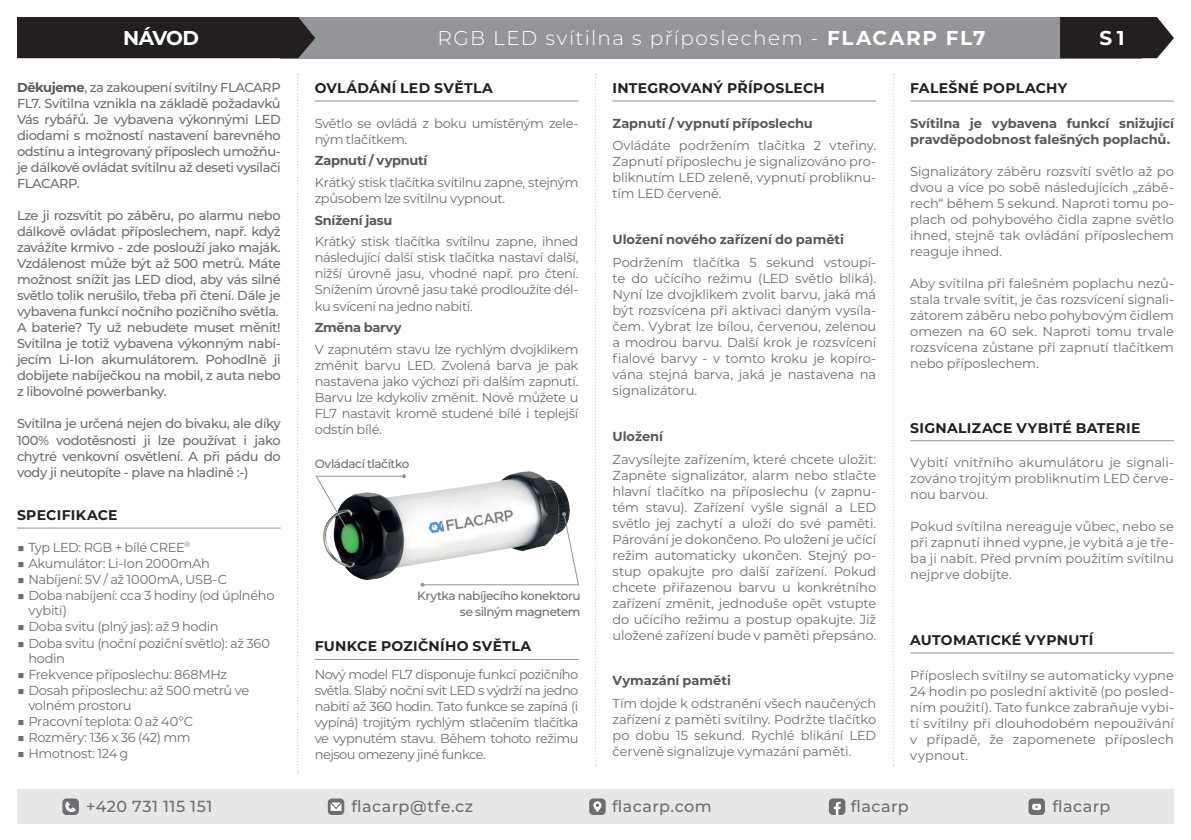
<style>
.page{position:relative;width:1191px;height:840px;background:#fff}
.page>*{position:absolute;margin:0;border:0;box-sizing:border-box;transform-origin:0 0}
.t1{font:300 20px "Montserrat";letter-spacing:.07em;color:#fff}
.t2{font:700 20px "Montserrat";letter-spacing:-.03em;color:#fff}
.t3{font:500 16px "Montserrat";letter-spacing:.03em;color:#6c6d70}
.t4{font:700 14px "Montserrat";letter-spacing:.02em;color:#231f20}
.t5{font:13px/16px "Montserrat";letter-spacing:-.015em;color:#6c6d70;text-align:justify}
.t6{font:500 13px/16px "Montserrat";letter-spacing:-.03em;color:#6c6d70;text-align:justify}
.t7{font:700 13px/16px "Montserrat";letter-spacing:-.005em;color:#57585a}
.t8{font:700 13px "Montserrat";letter-spacing:-.025em;color:#57585a}
.t9{font:500 12px/16px "Montserrat";letter-spacing:-.035em;color:#6c6d70;text-align:right}
.s1{font-weight:700}
.s2{font-weight:700;color:#57585a}
</style>
<div class="page">
<img style="left:323px;top:471px;width:247px;height:116px">
<div style="left:17px;top:788px;width:1157px;height:34px;background:#e6e7e9"></div>
<svg style="left:297px;top:74px;width:2px;height:698px"></svg>
<svg style="left:595px;top:74px;width:1px;height:691px"></svg>
<svg style="left:892px;top:74px;width:2px;height:691px"></svg>
<div style="left:281px;top:17px;width:861px;height:41px;background:#939598"></div>
<div style="left:17px;top:17px;width:298px;height:41px;background:#231f20"></div>
<svg style="left:1060px;top:17px;width:114px;height:41px;background:#332f30"></svg>
<hr style="left:315px;top:100px;width:263px;height:1px;background:#939598">
<hr style="left:315px;top:658px;width:263px;height:1px;background:#939598">
<hr style="left:612px;top:100px;width:264px;height:1px;background:#939598">
<hr style="left:910px;top:100px;width:264px;height:1px;background:#939598">
<hr style="left:910px;top:440px;width:264px;height:1px;background:#939598">
<hr style="left:910px;top:652px;width:264px;height:1px;background:#939598">
<hr style="left:17px;top:527px;width:264px;height:1px;background:#939598">
<svg style="left:315px;top:474px;width:91px;height:59px"></svg>
<svg style="left:420px;top:512px;width:159px;height:74px"></svg>
<div style="left:1028px;top:798px;width:17px;height:16px;background:#6c6d70;border-radius:4px"></div>
<svg style="left:1032px;top:803px;width:9px;height:6px"></svg>
<svg style="left:829px;top:798px;width:16px;height:16px"></svg>
<div style="left:589px;top:798px;width:16px;height:16px;background:#6c6d70;border-radius:4px"></div>
<svg style="left:593px;top:801px;width:8px;height:10px"></svg>
<svg style="left:328px;top:798px;width:16px;height:16px"></svg>
<svg style="left:331px;top:802px;width:10px;height:8px"></svg>
<div style="left:62px;top:798px;width:17px;height:16px;background:#6c6d70;border-radius:4px"></div>
<svg style="left:65px;top:801px;width:11px;height:11px"></svg>
<h1 class="t2" style="left:123px;top:24px;width:77px">NÁVOD</h1>
<h1 class="t1" style="left:437px;top:25px;width:549px">RGB LED svítilna s příposlechem - <span class="s1">FLACARP FL7</span></h1>
<h1 class="t2" style="left:1099px;top:24px;width:26px">S1</h1>
<p class="t4" style="left:315px;top:78px;width:180px">OVLÁDÁNÍ LED SVĚTLA</p>
<p class="t4" style="left:612px;top:78px;width:214px">INTEGROVANÝ PŘÍPOSLECH</p>
<p class="t4" style="left:910px;top:78px;width:159px">FALEŠNÉ POPLACHY</p>
<p class="t6" style="left:17px;top:79px;width:265px"><span class="s2">Děkujeme</span>, za zakoupení svítilny FLACARP FL7. Svítilna vznikla na základě požadavků Vás rybářů. Je vybavena výkonnými LED diodami s možností nastavení barevného odstínu a integrovaný příposlech umožňu&shy;je dálkově ovládat svítilnu až deseti vysílači FLACARP.</p>
<p class="t6" style="left:17px;top:207px;width:265px;text-align:left">Lze ji rozsvítit po záběru, po alarmu nebo dálkově ovládat příposlechem, např. když zavážíte krmivo - zde poslouží jako maják.<br>Vzdálenost může být až 500 metrů. Máte možnost snížit jas LED diod, aby vás silné světlo tolik nerušilo, třeba při čtení. Dále je vybavena funkcí nočního pozičního světla.<br>A baterie? Ty už nebudete muset měnit!<br>Svítilna je totiž vybavena výkonným nabí&shy;jecím Li-Ion akumulátorem. Pohodlně ji dobijete nabíječkou na mobil, z auta nebo z libovolné powerbanky.</p>
<p class="t6" style="left:17px;top:415px;width:265px">Svítilna je určená nejen do bivaku, ale díky 100% vodotěsnosti ji lze používat i jako chytré venkovní osvětlení. A při pádu do vody ji neutopíte - plave na hladině :-)</p>
<p class="t7" style="left:612px;top:114px;width:202px">Zapnutí / vypnutí příposlechu</p>
<p class="t5" style="left:612px;top:137px;width:265px">Ovládáte podržením tlačítka 2 vteřiny.<br>Zapnutí příposlechu je signalizováno pro&shy;bliknutím LED zeleně, vypnutí probliknu&shy;tím LED červeně.</p>
<p class="t7" style="left:612px;top:231px;width:233px">Uložení nového zařízení do paměti</p>
<p class="t5" style="left:612px;top:254px;width:265px">Podržením tlačítka 5 sekund vstoupí&shy;te do učícího režimu (LED světlo bliká).<br>Nyní lze dvojklikem zvolit barvu, jaká má být rozsvícena při aktivaci daným vysíla&shy;čem. Vybrat lze bílou, červenou, zelenou a modrou barvu. Další krok je rozsvícení fialové barvy - v tomto kroku je kopíro&shy;vána stejná barva, jaká je nastavena na signalizátoru.</p>
<p class="t7" style="left:612px;top:427px;width:52px">Uložení</p>
<p class="t5" style="left:612px;top:450px;width:265px">Zavysílejte zařízením, které chcete uložit:<br>Zapněte signalizátor, alarm nebo stlačte hlavní tlačítko na příposlechu (v zapnu&shy;tém stavu). Zařízení vyšle signál a LED světlo jej zachytí a uloží do své paměti.<br>Párování je dokončeno. Po uložení je učící režim automaticky ukončen. Stejný po&shy;stup opakujte pro další zařízení. Pokud chcete přiřazenou barvu u konkrétního zařízení změnit, jednoduše opět vstupte do učícího režimu a postup opakujte. Již uložené zařízení bude v paměti přepsáno.</p>
<p class="t7" style="left:612px;top:671px;width:120px">Vymazání paměti</p>
<p class="t5" style="left:612px;top:694px;width:265px">Tím dojde k odstranění všech naučených zařízení z paměti svítilny. Podržte tlačítko po dobu 15 sekund. Rychlé blikání LED červeně signalizuje vymazání paměti.</p>
<p class="t7" style="left:910px;top:114px;width:265px">Svítilna je vybavena funkcí snižující pravděpodobnost falešných poplachů.</p>
<p class="t5" style="left:910px;top:162px;width:265px">Signalizátory záběru rozsvítí světlo až po dvou a více po sobě následujících „zábě&shy;rech“ během 5 sekund. Naproti tomu po&shy;plach od pohybového čidla zapne světlo ihned, stejně tak ovládání příposlechem reaguje ihned.</p>
<p class="t5" style="left:910px;top:274px;width:265px">Aby svítilna při falešném poplachu nezů&shy;stala trvale svítit, je čas rozsvícení signali&shy;zátorem záběru nebo pohybovým čidlem omezen na 60 sek. Naproti tomu trvale rozsvícena zůstane při zapnutí tlačítkem nebo příposlechem.</p>
<p class="t5" style="left:315px;top:114px;width:265px">Světlo se ovládá z boku umístěným zele&shy;ným tlačítkem.</p>
<p class="t7" style="left:315px;top:152px;width:114px">Zapnutí / vypnutí</p>
<p class="t5" style="left:315px;top:174px;width:265px">Krátký stisk tlačítka svítilnu zapne, stejným způsobem lze svítilnu vypnout.</p>
<p class="t8" style="left:315px;top:210px;width:79px">Snížení jasu</p>
<p class="t5" style="left:315px;top:233px;width:265px">Krátký stisk tlačítka svítilnu zapne, ihned následující další stisk tlačítka nastaví další, nižší úrovně jasu, vhodné např. pro čtení.<br>Snížením úrovně jasu také prodloužíte dél&shy;ku svícení na jedno nabití.</p>
<p class="t7" style="left:315px;top:319px;width:88px">Změna barvy</p>
<p class="t5" style="left:315px;top:340px;width:265px">V zapnutém stavu lze rychlým dvojklikem změnit barvu LED. Zvolená barva je pak nastavena jako výchozí při dalším zapnutí.<br>Barvu lze kdykoliv změnit. Nově můžete u FL7 nastavit kromě studené bílé i teplejší odstín bílé.</p>
<p class="t4" style="left:910px;top:417px;width:232px">SIGNALIZACE VYBITÉ BATERIE</p>
<p class="t5" style="left:910px;top:454px;width:265px">Vybití vnitřního akumulátoru je signali&shy;zováno trojitým probliknutím LED červe&shy;nou barvou.</p>
<p class="t5" style="left:910px;top:518px;width:265px">Pokud svítilna nereaguje vůbec, nebo se při zapnutí ihned vypne, je vybitá a je tře&shy;ba ji nabít. Před prvním použitím svítilnu nejprve dobijte.</p>
<p class="t9" style="left:315px;top:455px;width:96px">Ovládací tlačítko</p>
<p class="t4" style="left:17px;top:504px;width:102px">SPECIFIKACE</p>
<p class="t5" style="left:17px;top:538px;width:175px">■ Typ LED: RGB + bílé CREE<sup>®</sup></p>
<p class="t5" style="left:17px;top:554px;width:194px">■ Akumulátor: Li-Ion 2000mAh</p>
<p class="t5" style="left:17px;top:570px;width:211px">■ Nabíjení: 5V / až 1000mA, USB-C</p>
<p class="t5" style="left:28px;top:587px;width:248px;line-height:15px;text-indent:-11px">■ Doba nabíjení: cca 3 hodiny (od úplného vybití)</p>
<p class="t5" style="left:17px;top:618px;width:203px">■ Doba svitu (plný jas): až 9 hodin</p>
<p class="t5" style="left:28px;top:634px;width:243px;line-height:15px;text-indent:-11px">■ Doba svitu (noční poziční světlo): až 360 hodin</p>
<p class="t5" style="left:17px;top:665px;width:212px">■ Frekvence příposlechu: 868MHz</p>
<p class="t5" style="left:28px;top:682px;width:222px;line-height:15px;text-indent:-11px">■ Dosah příposlechu: až 500 metrů ve volném prostoru</p>
<p class="t5" style="left:17px;top:712px;width:177px">■ Pracovní teplota: 0 až 40ºC</p>
<p class="t5" style="left:17px;top:728px;width:175px">■ Rozměry: 136 x 36 (42) mm</p>
<p class="t5" style="left:17px;top:744px;width:113px">■ Hmotnost: 124 g</p>
<p class="t9" style="left:417px;top:587px;width:165px">Krytka nabíjecího konektoru se silným magnetem</p>
<p class="t4" style="left:910px;top:629px;width:184px">AUTOMATICKÉ VYPNUTÍ</p>
<p class="t4" style="left:315px;top:636px;width:218px">FUNKCE POZIČNÍHO SVĚTLA</p>
<p class="t5" style="left:315px;top:665px;width:265px">Nový model FL7 disponuje funkcí pozičního světla. Slabý noční svit LED s výdrží na jedno nabití až 360 hodin. Tato funkce se zapíná (i vypíná) trojitým rychlým stlačením tlačítka ve vypnutém stavu. Během tohoto režimu nejsou omezeny jiné funkce.</p>
<p class="t5" style="left:910px;top:666px;width:265px">Příposlech svítilny se automaticky vypne 24 hodin po poslední aktivitě (po posled&shy;ním použití). Tato funkce zabraňuje vybi&shy;tí svítilny při dlouhodobém nepoužívání v případě, že zapomenete příposlech vypnout.</p>
<p class="t3" style="left:86px;top:795px;width:128px">+420 731 115 151</p>
<p class="t3" style="left:351px;top:795px;width:123px">flacarp@tfe.cz</p>
<p class="t3" style="left:612px;top:795px;width:101px">flacarp.com</p>
<p class="t3" style="left:851px;top:795px;width:59px">flacarp</p>
<p class="t3" style="left:1052px;top:795px;width:59px">flacarp</p>
</div>
